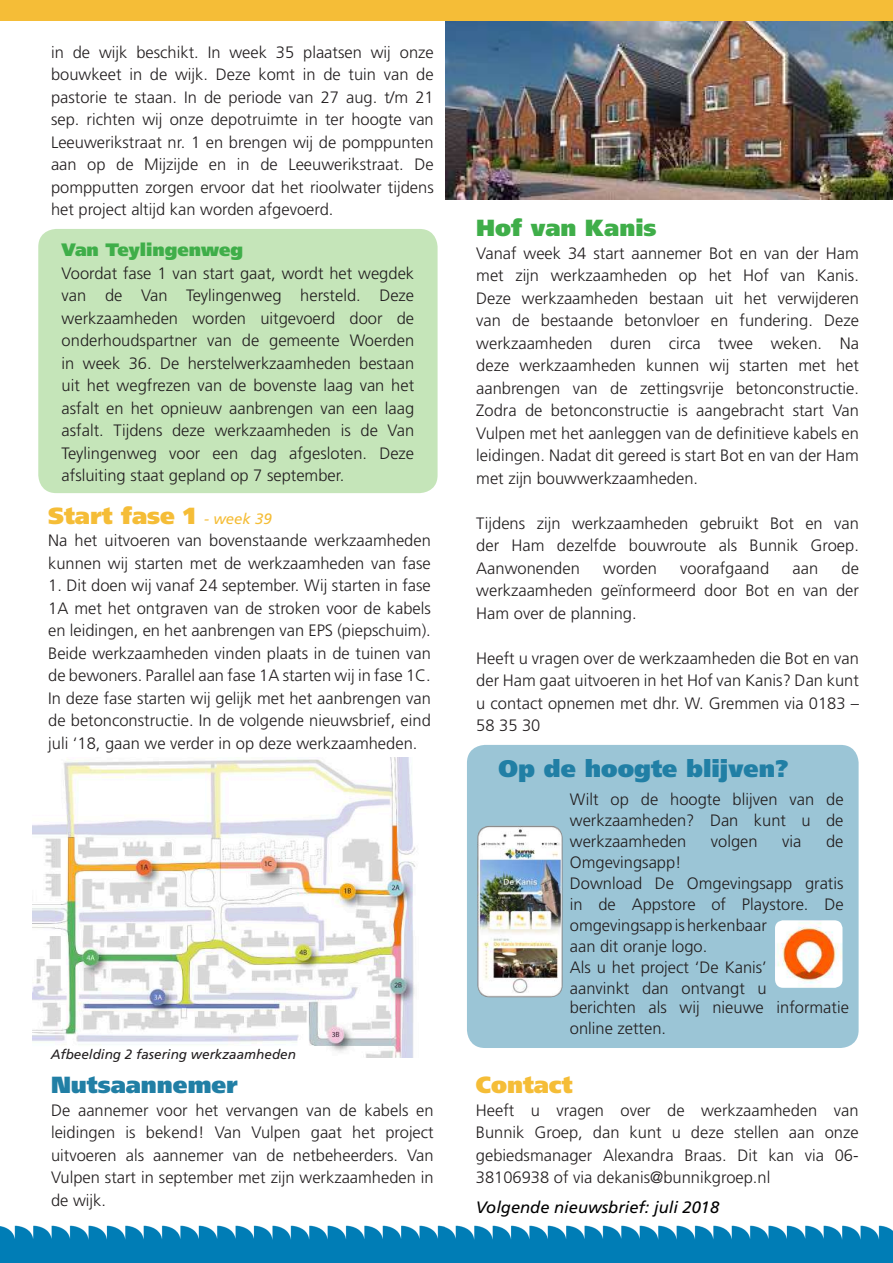
<style>
.page{position:relative;width:893px;height:1263px;background:#fff}
.page>*{position:absolute;margin:0;border:0;box-sizing:border-box;transform-origin:0 0}
.t1{font:900 24px "Frutiger";color:#217fa5}
.t2{font:900 23.4px "Frutiger";color:#f5bd37}
.t3{font:900 23.4px "Frutiger";color:#217fa5}
.t4{font:900 23.4px "Frutiger";color:#3fae49}
.t5{font:900 18px "Frutiger";color:#3fae49}
.t6{font:300 16.5px/22.5px "Frutiger";color:#231f20;text-align:justify}
.t7{font:italic 16.5px "Frutiger";color:#000001}
.t8{font:italic 13.5px "Frutiger";color:#231f20}
.s1{font-weight:400;font-style:italic;font-size:15px}
</style>
<div class="page">
<div style="left:38px;top:229px;width:400px;height:264px;background:#c5e5b9;border-radius:18px"></div>
<div style="left:467px;top:745px;width:392px;height:303px;background:#9bc5d6;border-radius:18px"></div>
<img style="left:775px;top:920px;width:67px;height:68px">
<img style="left:477px;top:826px;width:86px;height:171px">
<img style="left:445px;top:21px;width:448px;height:179px">
<img style="left:33px;top:757px;width:383px;height:300px">
<div style="left:0;top:0;width:893px;height:21px;background:#f5bd37"></div>
<img style="left:0;top:1226px;width:893px;height:37px">
<p class="t6" style="left:51px;top:41px;width:384px">in de wijk beschikt. In week 35 plaatsen wij onze bouwkeet in de wijk. Deze komt in de tuin van de pastorie te staan. In de periode van 27 aug. t/m 21 sep. richten wij onze depotruimte in ter hoogte van Leeuwerikstraat nr. 1 en brengen wij de pomppunten aan op de Mijzijde en in de Leeuwerikstraat. De pompputten zorgen ervoor dat het rioolwater tijdens het project altijd kan worden afgevoerd.</p>
<p class="t5" style="left:62px;top:239px;width:183px">Van Teylingenweg</p>
<p class="t6" style="left:62px;top:262px;width:354px">Voordat fase 1 van start gaat, wordt het wegdek van de Van Teylingenweg hersteld. Deze werkzaamheden worden uitgevoerd door de onderhoudspartner van de gemeente Woerden in week 36. De herstelwerkzaamheden bestaan uit het wegfrezen van de bovenste laag van het asfalt en het opnieuw aanbrengen van een laag asfalt. Tijdens deze werkzaamheden is de Van Teylingenweg voor een dag afgesloten. Deze afsluiting staat gepland op 7 september.</p>
<h2 class="t2" style="left:48px;top:501px;width:225px">Start fase 1 <span class="s1">- week 39</span></h2>
<p class="t6" style="left:48px;top:529px;width:384px">Na het uitvoeren van bovenstaande werkzaamheden kunnen wij starten met de werkzaamheden van fase</p>
<p class="t6" style="left:48px;top:574px;width:384px">1. Dit doen wij vanaf 24 september. Wij starten in fase 1A met het ontgraven van de stroken voor de kabels en leidingen, en het aanbrengen van EPS (piepschuim).<br>Beide werkzaamheden vinden plaats in de tuinen van de bewoners. Parallel aan fase 1A starten wij in fase 1C.<br>In deze fase starten wij gelijk met het aanbrengen van de betonconstructie. In de volgende nieuwsbrief, eind juli ‘18, gaan we verder in op deze werkzaamheden.</p>
<p class="t8" style="left:51px;top:1046px;width:247px">Afbeelding 2 fasering werkzaamheden</p>
<h2 class="t3" style="left:51px;top:1071px;width:188px">Nutsaannemer</h2>
<p class="t6" style="left:51px;top:1099px;width:384px">De aannemer voor het vervangen van de kabels en leidingen is bekend! Van Vulpen gaat het project uitvoeren als aannemer van de netbeheerders. Van Vulpen start in september met zijn werkzaamheden in de wijk.</p>
<h2 class="t4" style="left:476px;top:214px;width:182px">Hof van Kanis</h2>
<p class="t6" style="left:476px;top:242px;width:384px">Vanaf week 34 start aannemer Bot en van der Ham met zijn werkzaamheden op het Hof van Kanis.<br>Deze werkzaamheden bestaan uit het verwijderen van de bestaande betonvloer en fundering. Deze werkzaamheden duren circa twee weken. Na deze werkzaamheden kunnen wij starten met het aanbrengen van de zettingsvrije betonconstructie.<br>Zodra de betonconstructie is aangebracht start Van Vulpen met het aanleggen van de definitieve kabels en leidingen. Nadat dit gereed is start Bot en van der Ham met zijn bouwwerkzaamheden.</p>
<p class="t6" style="left:476px;top:512px;width:384px">Tijdens zijn werkzaamheden gebruikt Bot en van der Ham dezelfde bouwroute als Bunnik Groep.<br>Aanwonenden</p>
<p class="t6" style="left:603px;top:557px;width:55px">worden</p>
<p class="t6" style="left:680px;top:557px;width:90px">voorafgaand</p>
<p class="t6" style="left:792px;top:557px;width:27px">aan</p>
<p class="t6" style="left:476px;top:557px;width:384px;text-indent:365px">de werkzaamheden geïnformeerd door Bot en van der Ham over de planning.</p>
<p class="t6" style="left:476px;top:647px;width:384px">Heeft u vragen over de werkzaamheden die Bot en van der Ham gaat uitvoeren in het Hof van Kanis? Dan kunt u contact opnemen met dhr. W. Gremmen via 0183 – 58 35 30</p>
<h1 class="t1" style="left:499px;top:754px;width:292px">Op de hoogte blijven?</h1>
<p class="t6" style="left:570px;top:788px;width:275px;line-height:21px">Wilt op de hoogte blijven van de werkzaamheden? Dan kunt u de werkzaamheden</p>
<p class="t6" style="left:711px;top:830px;width:48px">volgen</p>
<p class="t6" style="left:782px;top:830px;width:21px">via</p>
<p class="t6" style="left:826px;top:830px;width:19px">de</p>
<p class="t6" style="left:570px;top:851px;width:275px;line-height:21.1px;text-align:left">Omgevingsapp!<br>Download De Omgevingsapp gratis in de Appstore of Playstore. De omgevingsapp is herkenbaar<br>aan dit oranje logo.<br>Als u het project ‘De Kanis’<br>aanvinkt dan ontvangt u</p>
<p class="t6" style="left:570px;top:997px;width:281px;line-height:21px">berichten als wij nieuwe informatie online zetten.</p>
<h2 class="t2" style="left:476px;top:1071px;width:98px">Contact</h2>
<p class="t6" style="left:476px;top:1099px;width:384px">Heeft u vragen over de werkzaamheden van Bunnik Groep, dan kunt u deze stellen aan onze gebiedsmanager Alexandra Braas. Dit kan via 06- 38106938 of via dekanis@bunnikgroep.nl</p>
<p class="t7" style="left:476px;top:1198px;width:245px">Volgende nieuwsbrief: juli 2018</p>
</div>
